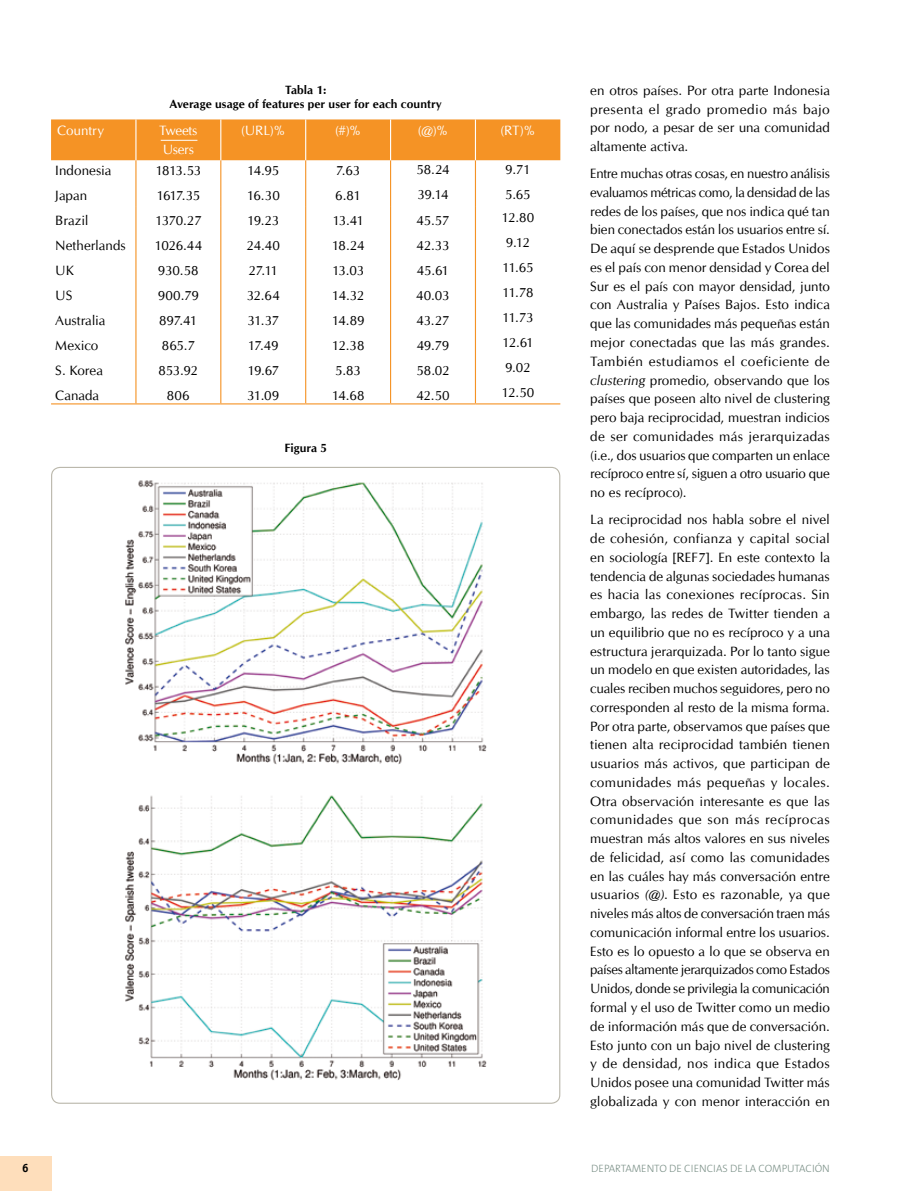
<style>
.page{position:relative;width:915px;height:1191px;background:#fff}
.page>*{position:absolute;margin:0;border:0;box-sizing:border-box;transform-origin:0 0}
.t1{font:13.5px/18.8px "CG Omega";letter-spacing:-.005em;color:#000;text-align:justify}
.t2{font:13.5px/25px "CG Omega";letter-spacing:-.045em;color:#000}
.t3{font:13.5px/25px "CG Omega";letter-spacing:-.025em;color:#000;text-align:center}
.t4{font:13.5px/25px "CG Omega";letter-spacing:-.06em;color:#000;text-align:center}
.t5{font:13.5px/18.8px "CG Omega";letter-spacing:-.005em;color:#fff}
.t6{font:700 12px/14.4px "CG Omega";letter-spacing:.005em;color:#000;text-align:center}
.t7{font:700 12px "Officina San ITC";color:#000}
.t8{font:300 10.65px "The Sans";color:#7c9188}
.s1{font-style:italic}
</style>
<div class="page">
<img style="left:125px;top:480px;width:362px;height:284px">
<img style="left:125px;top:795px;width:362px;height:285px">
<div style="left:51px;top:119px;width:509px;height:41px;background:#f59325"></div>
<hr style="left:135px;top:160px;width:1px;height:46px;background:#f59325">
<hr style="left:220px;top:160px;width:1px;height:46px;background:#f59325">
<hr style="left:305px;top:160px;width:1px;height:46px;background:#f59325">
<hr style="left:390px;top:160px;width:1px;height:46px;background:#f59325">
<hr style="left:135px;top:206px;width:1px;height:197px;background:#f59325">
<hr style="left:220px;top:206px;width:1px;height:197px;background:#f59325">
<hr style="left:305px;top:206px;width:1px;height:197px;background:#f59325">
<hr style="left:390px;top:206px;width:1px;height:197px;background:#f59325">
<hr style="left:474px;top:206px;width:2px;height:197px;background:#f59325">
<hr style="left:474px;top:160px;width:2px;height:46px;background:#f59325">
<hr style="left:135px;top:119px;width:1px;height:41px;background:#fff">
<hr style="left:220px;top:119px;width:1px;height:41px;background:#fff">
<hr style="left:305px;top:119px;width:1px;height:41px;background:#fff">
<hr style="left:390px;top:119px;width:1px;height:41px;background:#fff">
<hr style="left:474px;top:119px;width:2px;height:41px;background:#fff">
<hr style="left:51px;top:403px;width:85px;height:1px;background:#f59325">
<hr style="left:136px;top:403px;width:85px;height:1px;background:#f59325">
<hr style="left:221px;top:403px;width:84px;height:1px;background:#f59325">
<hr style="left:305px;top:403px;width:85px;height:1px;background:#f59325">
<hr style="left:390px;top:403px;width:85px;height:1px;background:#f59325">
<hr style="left:475px;top:403px;width:85px;height:1px;background:#f59325">
<hr style="left:161px;top:140px;width:36px;height:1px;background:#fff">
<div style="left:0;top:1157px;width:51px;height:34px;background:#fedebb"></div>
<hr style="left:914px;top:0;width:1px;height:34px;background:#e7e8e8">
<p class="t6" style="left:169px;top:83px;width:274px">Tabla 1:<br>Average usage of features per user for each country</p>
<p class="t5" style="left:57px;top:122px;width:48px">Country</p>
<p class="t5" style="left:159px;top:122px;width:40px">Tweets<br>Users</p>
<p class="t5" style="left:241px;top:122px;width:46px">(URL)%</p>
<p class="t5" style="left:335px;top:122px;width:28px">(#)%</p>
<p class="t5" style="left:417px;top:122px;width:32px">(@)%</p>
<p class="t5" style="left:500px;top:122px;width:36px">(RT)%</p>
<p class="t1" style="left:55px;top:158px;width:72px;line-height:25px;text-align:left">Indonesia<br>Japan<br>Brazil<br>Netherlands<br>UK<br>US<br>Australia<br>Mexico<br>S. Korea<br>Canada</p>
<p class="t3" style="left:154px;top:158px;width:49px">1813.53<br>1617.35<br>1370.27<br>1026.44<br>930.58<br>900.79<br>897.41<br>865.7<br>853.92<br>806</p>
<p class="t2" style="left:246px;top:158px;width:35px">14.95<br>16.30<br>19.23<br>24.40<br>27.11<br>32.64<br>31.37<br>17.49<br>19.67<br>31.09</p>
<p class="t2" style="left:331px;top:157px;width:34px;text-align:center">7.63<br>6.81<br>13.41<br>18.24<br>13.03<br>14.32<br>14.89<br>12.38<br>5.83<br>14.68</p>
<p class="t1" style="left:416px;top:157px;width:35px;line-height:25px">58.24<br>39.14<br>45.57<br>42.33<br>45.61<br>40.03<br>43.27<br>49.79<br>58.02<br>42.50</p>
<p class="t1" style="left:505px;top:157px;width:27px;line-height:25px">9.71<br>5.65</p>
<p class="t4" style="left:501px;top:205px;width:34px">12.80<br>9.12<br>11.65<br>11.78<br>11.73<br>12.61<br>9.02<br>12.50</p>
<p class="t6" style="left:284px;top:441px;width:44px">Figura 5</p>
<p class="t1" style="left:590px;top:81px;width:241px">en otros países. Por otra parte Indonesia presenta el grado promedio más bajo por nodo, a pesar de ser una comunidad altamente activa.</p>
<p class="t1" style="left:590px;top:164px;width:241px">Entre muchas otras cosas, en nuestro análisis evaluamos métricas como, la densidad de las redes de los países, que nos indica qué tan bien conectados están los usuarios entre sí.<br>De aquí se desprende que Estados Unidos es el país con menor densidad y Corea del Sur es el país con mayor densidad, junto con Australia y Países Bajos. Esto indica que las comunidades más pequeñas están mejor conectadas que las más grandes.<br>También estudiamos el coeficiente de <span class="s1">clustering</span> promedio, observando que los países que poseen alto nivel de clustering pero baja reciprocidad, muestran indicios de ser comunidades más jerarquizadas (i.e., dos usuarios que comparten un enlace recíproco entre sí, siguen a otro usuario que no es recíproco).</p>
<p class="t1" style="left:590px;top:510px;width:241px">La reciprocidad nos habla sobre el nivel de cohesión, confianza y capital social en sociología [REF7]. En este contexto la tendencia de algunas sociedades humanas es hacia las conexiones recíprocas. Sin embargo, las redes de Twitter tienden a un equilibrio que no es recíproco y a una estructura jerarquizada. Por lo tanto sigue un modelo en que existen autoridades, las cuales reciben muchos seguidores, pero no corresponden al resto de la misma forma.<br>Por otra parte, observamos que países que tienen alta reciprocidad también tienen usuarios más activos, que participan de comunidades más pequeñas y locales.<br>Otra observación interesante es que las comunidades que son más recíprocas muestran más altos valores en sus niveles de felicidad, así como las comunidades en las cuáles hay más conversación entre usuarios <span class="s1">(@)</span>. Esto es razonable, ya que niveles más altos de conversación traen más comunicación informal entre los usuarios.<br>Esto es lo opuesto a lo que se observa en países altamente jerarquizados como Estados Unidos, donde se privilegia la comunicación formal y el uso de Twitter como un medio de información más que de conversación.<br>Esto junto con un bajo nivel de clustering y de densidad, nos indica que Estados Unidos posee una comunidad Twitter más globalizada y con menor interacción en</p>
<p class="t7" style="left:22px;top:1160px;width:8px">6</p>
<p class="t8" style="left:591px;top:1159px;width:240px">DEPARTAMENTO DE CIENCIAS DE LA COMPUTACIÓN</p>
</div>
